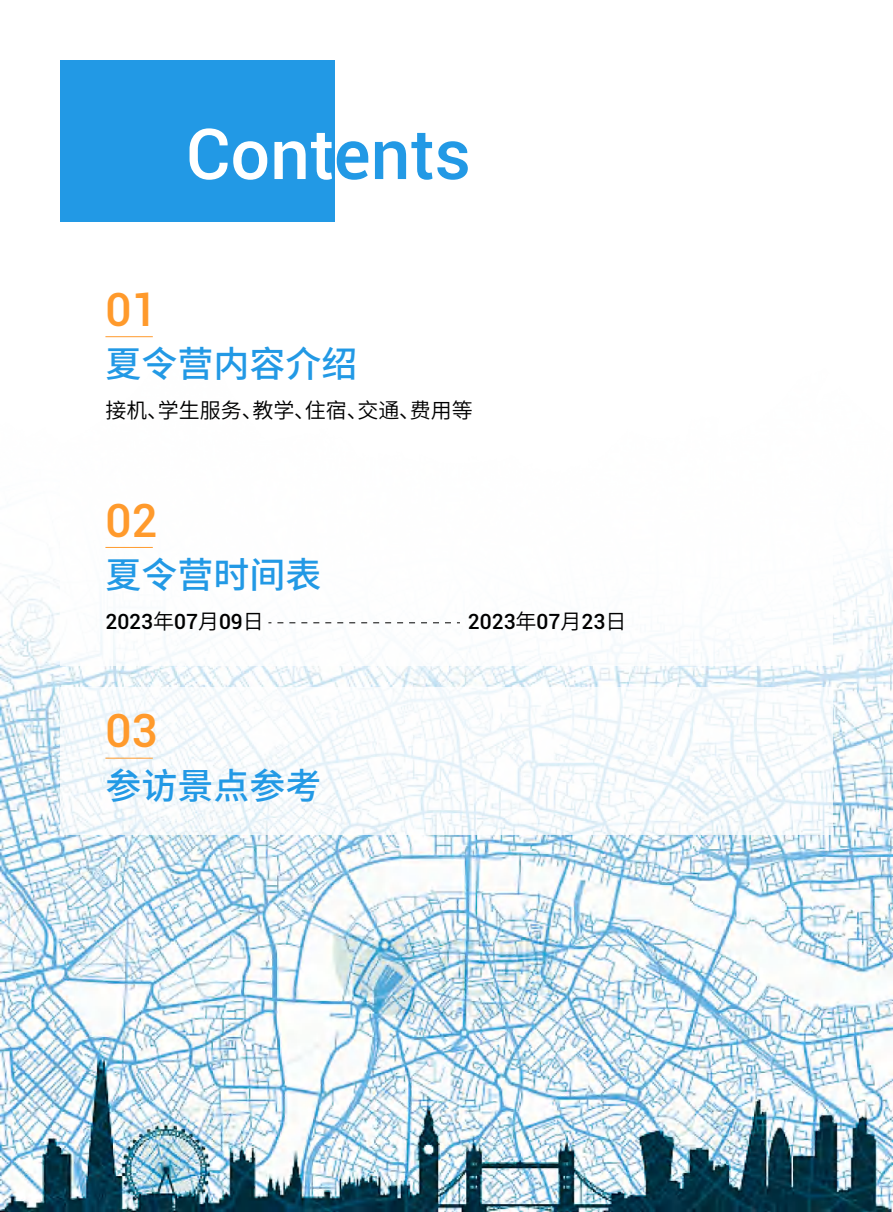
<style>
.page{position:relative;width:893px;height:1212px;background:#fff}
.page>*{position:absolute;margin:0;border:0;box-sizing:border-box;transform-origin:0 0}
.t1{font:500 70.2px "Roboto";color:#fff}
.t2{font:500 45.9px "Roboto";color:#ff9a2c}
.t3{font:500 36px "Source Han Sans CN";color:#2299e5}
.t4{font:500 21px "Roboto";color:#000}
.t5{font:21px "Source Han Sans CN";color:#000}
.s1{color:#2299e5}
.s2{font-family:"Source Han Sans CN";font-weight:400}
</style>
<div class="page">
<img style="left:0;top:559px;width:893px;height:653px">
<div style="left:60px;top:60px;width:274px;height:162px;background:#2299e5"></div>
<hr style="left:105px;top:336px;width:48px;height:1px;background:#ff9a2c">
<div style="left:60px;top:476px;width:773px;height:190px;background:#fff"></div>
<hr style="left:105px;top:547px;width:48px;height:1px;background:#ff9a2c">
<svg style="left:277px;top:622px;width:183px;height:1px"></svg>
<svg style="left:60px;top:687px;width:773px;height:148px"></svg>
<hr style="left:105px;top:758px;width:48px;height:1px;background:#ff9a2c">
<h1 class="t1" style="left:186px;top:105px;width:287px">Cont<span class="s1">ents</span></h1>
<h2 class="t2" style="left:105px;top:277px;width:54px">01</h2>
<h3 class="t3" style="left:105px;top:344px;width:253px">夏令营内容介绍</h3>
<p class="t5" style="left:105px;top:398px;width:369px">接机、学生服务、教学、住宿、交通、费用等</p>
<h2 class="t2" style="left:105px;top:488px;width:54px">02</h2>
<h3 class="t3" style="left:105px;top:554px;width:217px">夏令营时间表</h3>
<p class="t4" style="left:105px;top:606px;width:160px">2023<span class="s2">年</span>07<span class="s2">月</span>09<span class="s2">日</span></p>
<p class="t4" style="left:468px;top:606px;width:160px">2023<span class="s2">年</span>07<span class="s2">月</span>23<span class="s2">日</span></p>
<h2 class="t2" style="left:105px;top:699px;width:54px">03</h2>
<h3 class="t3" style="left:105px;top:765px;width:217px">参访景点参考</h3>
</div>
